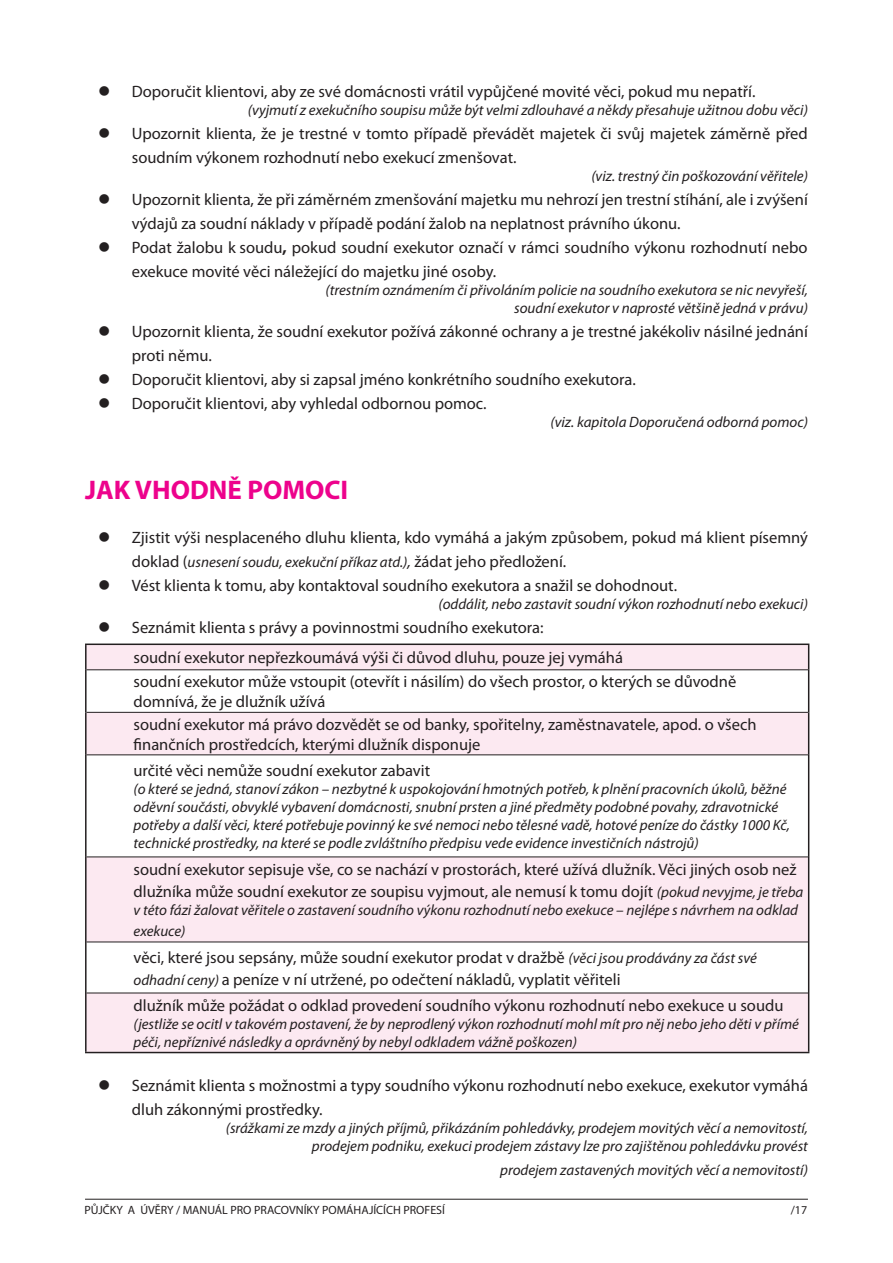
<style>
.page{position:relative;width:893px;height:1263px;background:#fff}
.page>*{position:absolute;margin:0;border:0;box-sizing:border-box;transform-origin:0 0}
.t1{font:700 27px "Myriad Pro";color:#ed028c}
.t2{font:16.5px/24px "Myriad Pro";color:#231f20}
.t3{font:italic 15px/18px "Myriad Pro";color:#231f20}
.t4{font:12px "Myriad Pro";color:#231f20}
.s1{font-weight:700}
.s2{font-style:normal;font-size:16.5px}
.s3{font-size:16.5px}
.s4{font-style:italic;font-size:15px}
</style>
<div class="page">
<hr style="left:85px;top:1199px;width:723px;height:1px;background:#231f20">
<svg style="left:87px;top:645px;width:721px;height:407px;fill:#fce9f1"></svg>
<hr style="left:87px;top:669px;width:721px;height:1px;background:#231f20">
<hr style="left:87px;top:712px;width:721px;height:1px;background:#231f20">
<hr style="left:87px;top:754px;width:721px;height:1px;background:#231f20">
<hr style="left:87px;top:856px;width:721px;height:1px;background:#231f20">
<hr style="left:87px;top:941px;width:721px;height:1px;background:#231f20">
<hr style="left:87px;top:993px;width:721px;height:1px;background:#231f20">
<hr style="left:85px;top:643px;width:724px;height:2px;background:#231f20">
<hr style="left:85px;top:1052px;width:724px;height:1px;background:#231f20">
<hr style="left:85px;top:645px;width:2px;height:25px;background:#231f20">
<hr style="left:85px;top:670px;width:2px;height:42px;background:#231f20">
<hr style="left:85px;top:712px;width:2px;height:43px;background:#231f20">
<hr style="left:85px;top:755px;width:2px;height:102px;background:#231f20">
<hr style="left:85px;top:857px;width:2px;height:85px;background:#231f20">
<hr style="left:85px;top:942px;width:2px;height:51px;background:#231f20">
<hr style="left:85px;top:993px;width:2px;height:59px;background:#231f20">
<svg style="left:808px;top:645px;width:1px;height:25px"></svg>
<hr style="left:808px;top:670px;width:1px;height:42px;background:#231f20">
<hr style="left:808px;top:712px;width:1px;height:43px;background:#231f20">
<hr style="left:808px;top:755px;width:1px;height:102px;background:#231f20">
<hr style="left:808px;top:857px;width:1px;height:85px;background:#231f20">
<hr style="left:808px;top:942px;width:1px;height:51px;background:#231f20">
<hr style="left:808px;top:993px;width:1px;height:59px;background:#231f20">
<p class="t2" style="left:98px;top:80px;width:659px">● Doporučit klientovi, aby ze své domácnosti vrátil vypůjčené movité věci, pokud mu nepatří.</p>
<p class="t3" style="left:248px;top:102px;width:561px">(vyjmutí z exekučního soupisu může být velmi zdlouhavé a někdy přesahuje užitnou dobu věci)</p>
<p class="t2" style="left:132px;top:122px;width:677px;text-indent:-34px">● Upozornit klienta, že je trestné v tomto případě převádět majetek či svůj majetek záměrně před soudním výkonem rozhodnutí nebo exekucí zmenšovat.</p>
<p class="t3" style="left:591px;top:168px;width:218px">(viz. trestný čin poškozování věřitele)</p>
<p class="t2" style="left:132px;top:188px;width:678px;text-indent:-34px">● Upozornit klienta, že při záměrném zmenšování majetku mu nehrozí jen trestní stíhání, ale i zvýšení výdajů za soudní náklady v případě podání žalob na neplatnost právního úkonu.</p>
<p class="t2" style="left:132px;top:236px;width:677px;text-indent:-34px">● Podat žalobu k soudu<span class="s1">,</span> pokud soudní exekutor označí v rámci soudního výkonu rozhodnutí nebo exekuce movité věci náležející do majetku jiné osoby.</p>
<p class="t3" style="left:326px;top:282px;width:484px;text-align:right">(trestním oznámením či přivoláním policie na soudního exekutora se nic nevyřeší, soudní exekutor v naprosté většině jedná v právu)</p>
<p class="t2" style="left:132px;top:320px;width:678px;text-indent:-34px">● Upozornit klienta, že soudní exekutor požívá zákonné ochrany a je trestné jakékoliv násilné jednání proti němu.</p>
<p class="t2" style="left:98px;top:368px;width:539px">● Doporučit klientovi, aby si zapsal jméno konkrétního soudního exekutora.</p>
<p class="t2" style="left:98px;top:392px;width:390px">● Doporučit klientovi, aby vyhledal odbornou pomoc.</p>
<p class="t3" style="left:550px;top:414px;width:259px">(viz. kapitola Doporučená odborná pomoc)</p>
<h1 class="t1" style="left:85px;top:475px;width:265px">JAK VHODNĚ POMOCI</h1>
<p class="t2" style="left:98px;top:526px;width:711px">● Zjistit výši nesplaceného dluhu klienta, kdo vymáhá a jakým způsobem, pokud má klient písemný</p>
<p class="t3" style="left:132px;top:554px;width:436px"><span class="s2">doklad (</span>usnesení soudu, exekuční příkaz atd.)<span class="s3">,</span> <span class="s2">žádat jeho předložení.</span></p>
<p class="t2" style="left:98px;top:574px;width:580px">● Vést klienta k tomu, aby kontaktoval soudního exekutora a snažil se dohodnout.</p>
<p class="t3" style="left:439px;top:596px;width:371px">(oddálit, nebo zastavit soudní výkon rozhodnutí nebo exekuci)</p>
<p class="t2" style="left:134px;top:613px;width:491px;line-height:30.2px;text-indent:-35px">● Seznámit klienta s právy a povinnostmi soudního exekutora:<br>soudní exekutor nepřezkoumává výši či důvod dluhu, pouze jej vymáhá</p>
<p class="t2" style="left:134px;top:672px;width:604px;line-height:19.8px">soudní exekutor může vstoupit (otevřít i násilím) do všech prostor, o kterých se důvodně domnívá, že je dlužník užívá</p>
<p class="t2" style="left:134px;top:715px;width:624px;line-height:19.8px">soudní exekutor má právo dozvědět se od banky, spořitelny, zaměstnavatele, apod. o všech finančních prostředcích, kterými dlužník disponuje</p>
<p class="t2" style="left:134px;top:759px;width:298px">určité věci nemůže soudní exekutor zabavit</p>
<p class="t3" style="left:134px;top:780px;width:658px">(o které se jedná, stanoví zákon – nezbytné k uspokojování hmotných potřeb, k plnění pracovních úkolů, běžné oděvní součásti, obvyklé vybavení domácnosti, snubní prsten a jiné předměty podobné povahy, zdravotnické potřeby a další věci, které potřebuje povinný ke své nemoci nebo tělesné vadě, hotové peníze do částky 1000 Kč, technické prostředky, na které se podle zvláštního předpisu vede evidence investičních nástrojů)</p>
<p class="t2" style="left:134px;top:859px;width:671px;line-height:21.6px">soudní exekutor sepisuje vše, co se nachází v prostorách, které užívá dlužník. Věci jiných osob než dlužníka může soudní exekutor ze soupisu vyjmout, ale nemusí k tomu dojít <span class="s4">(pokud nevyjme, je třeba</span></p>
<p class="t3" style="left:134px;top:899px;width:666px;line-height:21.6px">v této fázi žalovat věřitele o zastavení soudního výkonu rozhodnutí nebo exekuce – nejlépe s návrhem na odklad exekuce)</p>
<p class="t2" style="left:134px;top:947px;width:625px;line-height:21.6px">věci, které jsou sepsány, může soudní exekutor prodat v dražbě <span class="s4">(věci jsou prodávány za část své odhadní ceny)</span> a peníze v ní utržené, po odečtení nákladů, vyplatit věřiteli</p>
<p class="t2" style="left:134px;top:994px;width:651px">dlužník může požádat o odklad provedení soudního výkonu rozhodnutí nebo exekuce u soudu</p>
<p class="t3" style="left:134px;top:1016px;width:667px">(jestliže se ocitl v takovém postavení, že by neprodlený výkon rozhodnutí mohl mít pro něj nebo jeho děti v přímé péči, nepříznivé následky a oprávněný by nebyl odkladem vážně poškozen)</p>
<p class="t2" style="left:132px;top:1074px;width:678px;text-indent:-34px">● Seznámit klienta s možnostmi a typy soudního výkonu rozhodnutí nebo exekuce, exekutor vymáhá dluh zákonnými prostředky.</p>
<p class="t3" style="left:226px;top:1119px;width:584px;text-align:right">(srážkami ze mzdy a jiných příjmů, přikázáním pohledávky, prodejem movitých věcí a nemovitostí, prodejem podniku, exekuci prodejem zástavy lze pro zajištěnou pohledávku provést</p>
<p class="t3" style="left:500px;top:1161px;width:309px">prodejem zastavených movitých věcí a nemovitostí)</p>
<p class="t4" style="left:84px;top:1203px;width:362px">PŮJČKY A ÚVĚRY / MANUÁL PRO PRACOVNÍKY POMÁHAJÍCÍCH PROFESÍ</p>
<p class="t4" style="left:791px;top:1203px;width:18px">/17</p>
</div>
